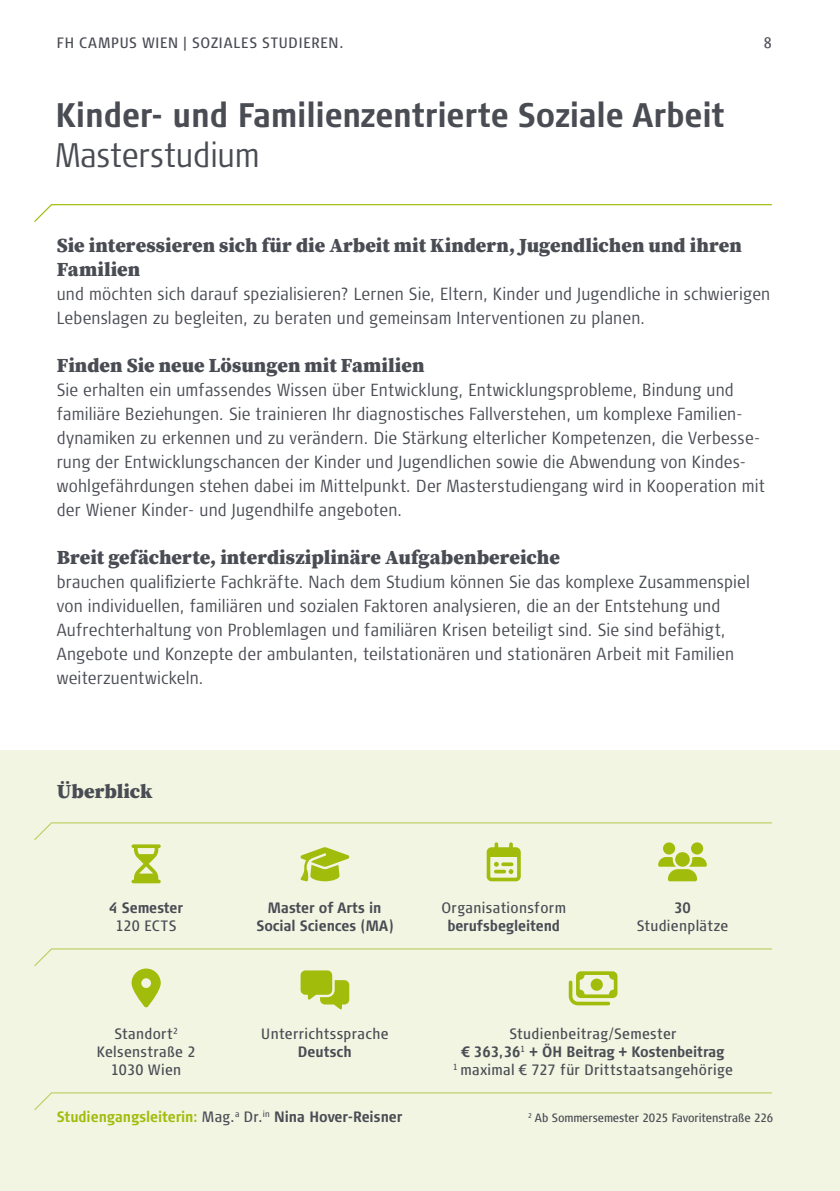
<style>
.page{position:relative;width:840px;height:1191px;background:#fff}
.page>*{position:absolute;margin:0;border:0;box-sizing:border-box;transform-origin:0 0}
.t1{font:700 condensed 34px "Signa OT";color:#494c53}
.t2{font:300 condensed 34px "Signa OT";letter-spacing:-.005em;color:#494c53}
.t3{font:900 20px/24px "Source Serif Pro";letter-spacing:.005em;color:#494c53}
.t4{font:300 condensed 17.6px/24px "Signa OT";letter-spacing:.01em;color:#494c53}
.t5{font:condensed 15px/18px "Signa OT";letter-spacing:.025em;color:#494c53;text-align:center}
.t6{font:700 condensed 15px/18px "Signa OT";letter-spacing:.005em;color:#494c53;text-align:center}
.t7{font:700 condensed 15px "Signa OT";color:#a2bc0c}
.t8{font:condensed 15px "Signa OT";letter-spacing:.055em;color:#494c53}
.t9{font:condensed 12px "Signa OT";letter-spacing:-.01em;color:#494c53}
.s1{font-weight:700}
.s2{font-weight:400;color:#494c53}
.s3{color:#494c53}
</style>
<div class="page">
<div style="left:0;top:750px;width:839px;height:441px;background:#f2f5e2"></div>
<svg style="left:34px;top:204px;width:738px;height:18px"></svg>
<svg style="left:34px;top:822px;width:738px;height:61px"></svg>
<svg style="left:34px;top:1092px;width:738px;height:19px"></svg>
<svg style="left:34px;top:948px;width:738px;height:61px"></svg>
<p class="t8" style="left:57px;top:34px;width:288px">FH CAMPUS WIEN | SOZIALES STUDIEREN.</p>
<p class="t5" style="left:763px;top:34px;width:10px">8</p>
<h1 class="t1" style="left:55px;top:95px;width:670px">Kinder- und Familienzentrierte Soziale Arbeit</h1>
<h1 class="t2" style="left:55px;top:137px;width:206px">Masterstudium</h1>
<p class="t3" style="left:57px;top:234px;width:686px">Sie interessieren sich für die Arbeit mit Kindern, Jugendlichen und ihren<br>Familien</p>
<p class="t4" style="left:57px;top:282px;width:714px">und möchten sich darauf spezialisieren? Lernen Sie, Eltern, Kinder und Jugendliche in schwierigen<br>Lebenslagen zu begleiten, zu beraten und gemeinsam Interventionen zu planen.</p>
<p class="t3" style="left:57px;top:354px;width:369px">Finden Sie neue Lösungen mit Familien</p>
<p class="t4" style="left:57px;top:378px;width:709px">Sie erhalten ein umfassendes Wissen über Entwicklung, Entwicklungsprobleme, Bindung und familiäre Beziehungen. Sie trainieren Ihr diagnostisches Fallverstehen, um komplexe Familien&shy;dynamiken zu erkennen und zu verändern. Die Stärkung elterlicher Kompetenzen, die Verbesse&shy;rung der Entwicklungschancen der Kinder und Jugendlichen sowie die Abwendung von Kindes&shy;wohlgefährdungen stehen dabei im Mittelpunkt. Der Masterstudiengang wird in Kooperation mit der Wiener Kinder- und Jugendhilfe angeboten.</p>
<p class="t3" style="left:57px;top:546px;width:504px">Breit gefächerte, interdisziplinäre Aufgabenbereiche</p>
<p class="t4" style="left:57px;top:570px;width:694px">brauchen qualifizierte Fachkräfte. Nach dem Studium können Sie das komplexe Zusammenspiel von individuellen, familiären und sozialen Faktoren analysieren, die an der Entstehung und Aufrechterhaltung von Problemlagen und familiären Krisen beteiligt sind. Sie sind befähigt, Angebote und Konzepte der ambulanten, teilstationären und stationären Arbeit mit Familien weiterzuentwickeln.</p>
<p class="t3" style="left:57px;top:780px;width:97px">Überblick</p>
<p class="t6" style="left:109px;top:899px;width:75px">4 Semester</p>
<p class="t5" style="left:116px;top:917px;width:62px">120 ECTS</p>
<p class="t6" style="left:256px;top:899px;width:138px">Master of Arts in<br>Social Sciences (MA)</p>
<p class="t5" style="left:441px;top:899px;width:126px">Organisationsform</p>
<p class="t6" style="left:447px;top:917px;width:114px">berufsbegleitend</p>
<p class="t6" style="left:673px;top:899px;width:18px">30</p>
<p class="t5" style="left:636px;top:917px;width:93px">Studienplätze</p>
<p class="t5" style="left:97px;top:1025px;width:100px">Standort<sup>2<br></sup>Kelsenstraße 2<br>1030 Wien</p>
<p class="t5" style="left:261px;top:1025px;width:129px">Unterrichtssprache</p>
<p class="t6" style="left:298px;top:1043px;width:55px">Deutsch</p>
<p class="t5" style="left:453px;top:1025px;width:281px">Studienbeitrag/Semester<br><span class="s1">€ 363,36</span><sup>1</sup> <span class="s1">+ ÖH Beitrag + Kostenbeitrag<br></span><sup>1</sup> maximal € 727 für Drittstaatsangehörige</p>
<p class="t7" style="left:57px;top:1108px;width:347px">Studiengangsleiterin: <span class="s2">Mag.</span><sup>a</sup> <span class="s2">Dr.</span><sup>in</sup> <span class="s3">Nina Hover-Reisner</span></p>
<p class="t9" style="left:528px;top:1111px;width:246px"><sup>2</sup> Ab Sommersemester 2025 Favoritenstraße 226</p>
</div>
